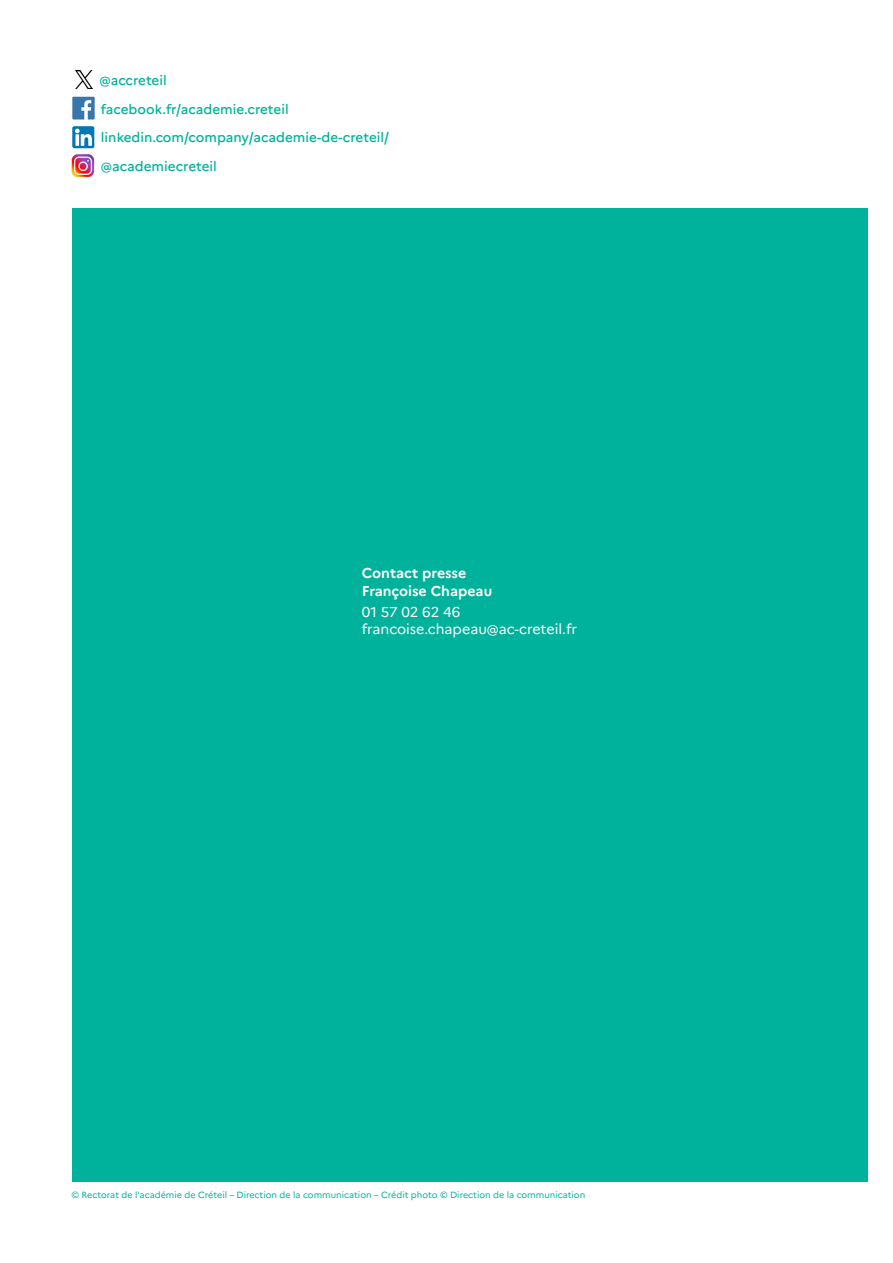
<style>
.page{position:relative;width:893px;height:1263px;background:#fff}
.page>*{position:absolute;margin:0;border:0;box-sizing:border-box;transform-origin:0 0}
.t1{font:14.25px "Marianne";letter-spacing:-.005em;color:#fff}
.t2{font:700 14.25px "Marianne";color:#fff}
.t3{font:500 13.5px "Marianne";color:#00b29b}
.t4{font:9px "Marianne";color:#00b29b}
</style>
<div class="page">
<div style="left:72px;top:208px;width:795px;height:974px;background:#00b29b"></div>
<img style="left:75px;top:70px;width:18px;height:18px">
<img style="left:72px;top:97px;width:23px;height:22px">
<svg style="left:72px;top:126px;width:22px;height:22px"></svg>
<img style="left:71px;top:154px;width:24px;height:24px">
<p class="t3" style="left:99px;top:72px;width:69px">@accreteil</p>
<p class="t3" style="left:101px;top:101px;width:189px">facebook.fr/academie.creteil</p>
<p class="t3" style="left:101px;top:129px;width:290px">linkedin.com/company/academie-de-creteil/</p>
<p class="t3" style="left:101px;top:158px;width:117px">@academiecreteil</p>
<p class="t2" style="left:362px;top:565px;width:106px">Contact presse</p>
<p class="t2" style="left:362px;top:582px;width:132px">Françoise Chapeau</p>
<p class="t1" style="left:362px;top:603px;width:100px">01 57 02 62 46</p>
<p class="t1" style="left:362px;top:620px;width:217px">francoise.chapeau@ac-creteil.fr</p>
<p class="t4" style="left:71px;top:1189px;width:515px">© Rectorat de l’académie de Créteil – Direction de la communication – Crédit photo © Direction de la communication</p>
</div>
